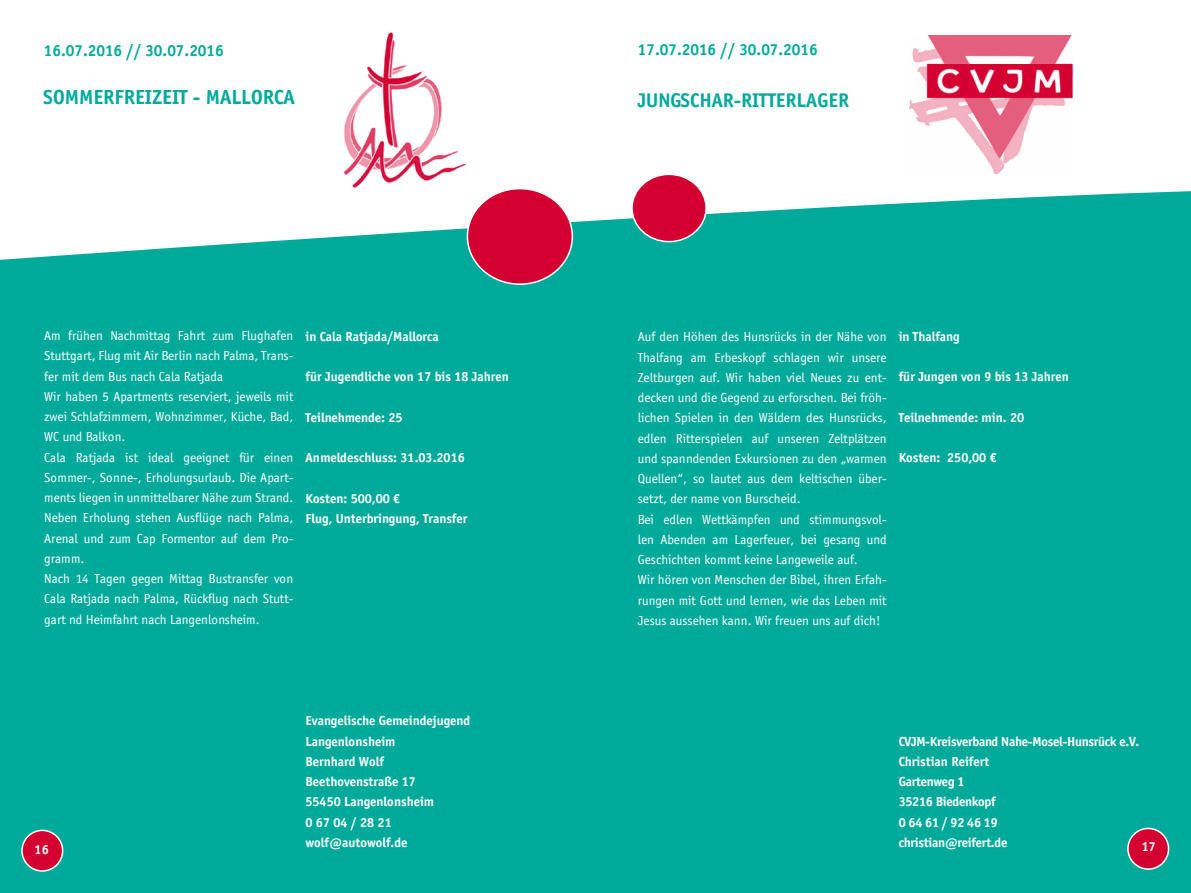
<style>
.page{position:relative;width:1191px;height:893px;background:#fff}
.page>*{position:absolute;margin:0;border:0;box-sizing:border-box;transform-origin:0 0}
.t1{font:700 21px "Officina Sans EF";color:#00aa9b}
.t2{font:700 20.4px "Officina Sans EF";color:#00aa9b}
.t3{font:700 16.5px "Officina Sans EF";color:#00aa9b}
.t4{font:13.5px/20.2px "Officina Sans EF";color:#fff}
.t5{font:700 13.5px/20.2px "Officina Sans EF";color:#fff}
.t6{font:700 13.5px/20.2px "Officina Sans EF";letter-spacing:-.02em;color:#fff}
</style>
<div class="page">
<div style="left:0;top:191px;width:1191px;height:702px;background:#00aa9b"></div>
<div style="left:467px;top:189px;width:105px;height:95px;background:#d40032;border-radius:50%"></div>
<div style="left:467px;top:188px;width:106px;height:97px;border:2px solid #fff;border-radius:50%"></div>
<div style="left:632px;top:174px;width:74px;height:68px;background:#d40032;border-radius:50%"></div>
<div style="left:631px;top:174px;width:76px;height:68px;border:2px solid #fff;border-radius:50%"></div>
<div style="left:22px;top:830px;width:41px;height:41px;background:#d40032;border-radius:50%"></div>
<div style="left:21px;top:830px;width:42px;height:42px;border:2px solid #fff;border-radius:50%"></div>
<div style="left:1128px;top:828px;width:40px;height:41px;background:#d40032;border-radius:50%"></div>
<div style="left:1127px;top:828px;width:42px;height:42px;border:2px solid #fff;border-radius:50%"></div>
<img style="left:334px;top:32px;width:138px;height:160px">
<img style="left:909px;top:36px;width:163px;height:138px">
<p class="t3" style="left:44px;top:40px;width:181px">16.07.2016 // 30.07.2016</p>
<p class="t3" style="left:638px;top:40px;width:181px">17.07.2016 // 30.07.2016</p>
<h1 class="t1" style="left:43px;top:84px;width:253px">Somm erfreizeit - Mallorca</h1>
<h2 class="t2" style="left:638px;top:87px;width:213px">Jungschar-Ritterlager</h2>
<p class="t4" style="left:44px;top:326px;width:251px">Am frühen Nachmittag Fahrt zum Flughafen Stuttgart, Flug mit Air Berlin nach Palma, Trans&shy;fer mit dem Bus nach Cala Ratjada<br>Wir haben 5 Apartments reserviert, jeweils mit zwei Schlafzimmern, Wohnzimmer, Küche, Bad, WC und Balkon.<br>Cala Ratjada ist ideal geeignet für einen Sommer-, Sonne-, Erholungsurlaub. Die Apart&shy;ments liegen in unmittelbarer Nähe zum Strand.<br>Neben Erholung stehen Ausflüge nach Palma, Arenal und zum Cap Formentor auf dem Pro&shy;gramm.<br>Nach 14 Tagen gegen Mittag Bustransfer von Cala Ratjada nach Palma, Rückflug nach Stutt&shy;gart nd Heimfahrt nach Langenlonsheim.</p>
<p class="t5" style="left:305px;top:326px;width:135px">in Cala Ratjada/Mallorca</p>
<p class="t5" style="left:305px;top:366px;width:205px">für Jugendliche von 17 bis 18 Jahren</p>
<p class="t5" style="left:305px;top:407px;width:99px">Teilnehmende: 25</p>
<p class="t5" style="left:305px;top:447px;width:161px">Anmeldeschluss: 31.03.2016</p>
<p class="t5" style="left:305px;top:488px;width:164px">Kosten: 500,00 €<br>Flug, Unterbringung, Transfer</p>
<p class="t4" style="left:638px;top:327px;width:250px">Auf den Höhen des Hunsrücks in der Nähe von Thalfang am Erbeskopf schlagen wir unsere Zeltburgen auf. Wir haben viel Neues zu ent&shy;decken und die Gegend zu erforschen. Bei fröh&shy;lichen Spielen in den Wäldern des Hunsrücks, edlen Ritterspielen auf unseren Zeltplätzen und spanndenden Exkursionen zu den „warmen Quellen“, so lautet aus dem keltischen über&shy;setzt, der name von Burscheid.<br>Bei edlen Wettkämpfen und stimmungsvol&shy;len Abenden am Lagerfeuer, bei gesang und Geschichten kommt keine Langeweile auf.<br>Wir hören von Menschen der Bibel, ihren Erfah&shy;rungen mit Gott und lernen, wie das Leben mit Jesus aussehen kann. Wir freuen uns auf dich!</p>
<p class="t5" style="left:898px;top:326px;width:63px">in Thalfang</p>
<p class="t5" style="left:898px;top:366px;width:172px">für Jungen von 9 bis 13 Jahren</p>
<p class="t5" style="left:898px;top:407px;width:127px">Teilnehmende: min. 20</p>
<p class="t5" style="left:898px;top:447px;width:100px">Kosten: 250,00 €</p>
<p class="t5" style="left:305px;top:711px;width:166px">Evangelische Gemeindejugend<br>Langenlonsheim<br>Bernhard Wolf<br>Beethovenstraße 17<br>55450 Langenlonsheim<br>06704/2821 wolf@autowolf.de</p>
<p class="t6" style="left:898px;top:731px;width:242px">CVJM-Kreisverband Nahe-Mosel-H unsrück e.V.<br>Christian Reifert<br>Gartenweg 1<br>35216 Biedenkopf<br>0 64 61 / 92 46 19<br>christian@reifert.de</p>
<p class="t5" style="left:35px;top:839px;width:16px">16</p>
<p class="t5" style="left:1141px;top:836px;width:16px">17</p>
</div>
